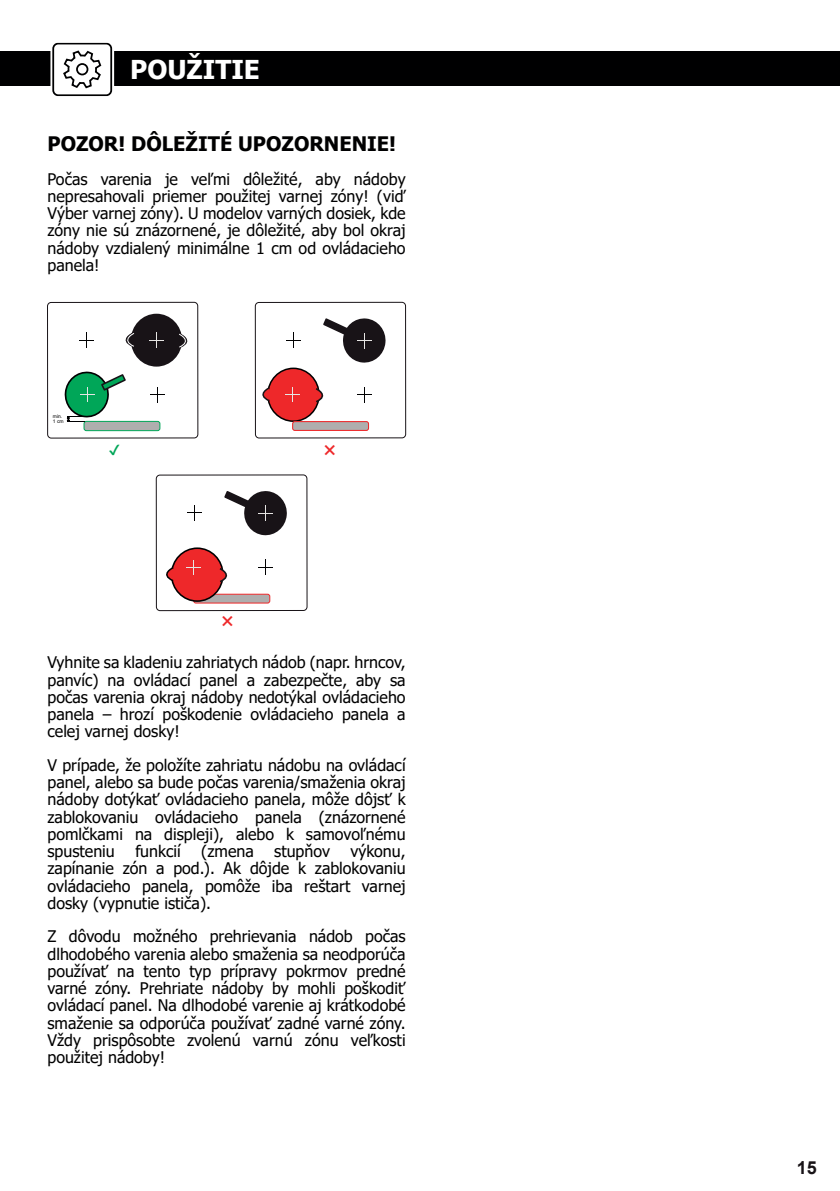
<style>
.page{position:relative;width:840px;height:1191px;background:#fff}
.page>*{position:absolute;margin:0;border:0;box-sizing:border-box;transform-origin:0 0}
.t1{font:700 26px "Tahoma";color:#fff}
.t2{font:700 20px "Tahoma";color:#000001}
.t3{font:700 18px "Arial";color:#181317}
.t4{font:16px/17.2px "Tahoma";color:#000001;text-align:justify}
.t5{font:5px/5.2px "Arial";color:#000001}
</style>
<div class="page">
<div style="left:0;top:51px;width:839px;height:34px;background:#000001"></div>
<svg style="left:50px;top:43px;width:64px;height:53px"></svg>
<div style="left:52px;top:43px;width:60px;height:53px;background:#fff;border:2px solid #000001;border-radius:5px"></div>
<svg style="left:63px;top:50px;width:39px;height:39px"></svg>
<div style="left:77px;top:64px;width:10px;height:10px;background:#fff;border-radius:50%"></div>
<div style="left:76px;top:63px;width:12px;height:12px;border:2px solid #000001;border-radius:50%"></div>
<div style="left:193px;top:594px;width:77px;height:9px;background:#afaeae;border:1px solid #ee282a;border-radius:2px"></div>
<div style="left:47px;top:302px;width:151px;height:136px;border:1px solid #181317;border-radius:4px"></div>
<div style="left:255px;top:302px;width:151px;height:136px;border:1px solid #181317;border-radius:4px"></div>
<div style="left:156px;top:474px;width:151px;height:137px;border:1px solid #181317;border-radius:4px"></div>
<div style="left:131px;top:314px;width:51px;height:52px;background:#181317;border-radius:50%"></div>
<div style="left:267px;top:367px;width:52px;height:55px;background:#ee282a;border:2px solid #000001;border-radius:50%"></div>
<div style="left:171px;top:547px;width:52px;height:55px;background:#ee282a;border:2px solid #000001;border-radius:50%"></div>
<svg style="left:315px;top:387px;width:9px;height:17px"></svg>
<svg style="left:219px;top:567px;width:9px;height:17px"></svg>
<svg style="left:179px;top:333px;width:9px;height:15px"></svg>
<svg style="left:255px;top:386px;width:16px;height:17px"></svg>
<svg style="left:166px;top:566px;width:9px;height:16px"></svg>
<svg style="left:125px;top:332px;width:9px;height:15px"></svg>
<div style="left:83px;top:421px;width:77px;height:10px;background:#afaeae;border:1px solid #00a658;border-radius:2px"></div>
<div style="left:292px;top:421px;width:77px;height:10px;background:#afaeae;border:1px solid #ee282a;border-radius:2px"></div>
<svg style="left:285px;top:387px;width:15px;height:15px"></svg>
<svg style="left:187px;top:560px;width:14px;height:14px"></svg>
<svg style="left:64px;top:371px;width:63px;height:51px"></svg>
<svg style="left:357px;top:387px;width:15px;height:16px"></svg>
<svg style="left:258px;top:559px;width:15px;height:16px"></svg>
<svg style="left:150px;top:387px;width:15px;height:16px"></svg>
<svg style="left:286px;top:333px;width:14px;height:15px"></svg>
<svg style="left:187px;top:505px;width:15px;height:15px"></svg>
<svg style="left:79px;top:332px;width:14px;height:15px"></svg>
<svg style="left:323px;top:318px;width:63px;height:45px"></svg>
<svg style="left:224px;top:491px;width:63px;height:45px"></svg>
<svg style="left:149px;top:333px;width:15px;height:15px"></svg>
<h1 class="t1" style="left:130px;top:59px;width:131px">POUŽITIE</h1>
<p class="t2" style="left:47px;top:136px;width:350px">POZOR! DÔLEŽITÉ UPOZORNENIE!</p>
<p class="t4" style="left:47px;top:171px;width:359px">Počas varenia je veľmi dôležité, aby nádoby nepresahovali priemer použitej varnej zóny! (viď Výber varnej zóny). U modelov varných dosiek, kde zóny nie sú znázornené, je dôležité, aby bol okraj nádoby vzdialený minimálne 1 cm od ovládacieho panela!</p>
<p class="t5" style="left:53px;top:414px;width:12px">min.<br>1 cm</p>
<p class="t4" style="left:47px;top:655px;width:359px">Vyhnite sa kladeniu zahriatych nádob (napr. hrncov, panvíc) na ovládací panel a zabezpečte, aby sa počas varenia okraj nádoby nedotýkal ovládacieho panela – hrozí poškodenie ovládacieho panela a celej varnej dosky!</p>
<p class="t4" style="left:47px;top:757px;width:359px">V prípade, že položíte zahriatu nádobu na ovládací panel, alebo sa bude počas varenia/smaženia okraj nádoby dotýkať ovládacieho panela, môže dôjsť k zablokovaniu ovládacieho panela (znázornené pomlčkami na displeji), alebo k samovoľnému spusteniu</p>
<p class="t4" style="left:47px;top:844px;width:359px;text-indent:303px">výkonu, zapínanie zón a pod.). Ak dôjde k zablokovaniu ovládacieho panela, pomôže iba reštart varnej dosky (vypnutie ističa).</p>
<p class="t4" style="left:47px;top:929px;width:359px">Z dôvodu možného prehrievania nádob počas dlhodobého varenia alebo smaženia sa neodporúča používať na tento typ prípravy pokrmov predné varné zóny. Prehriate nádoby by mohli poškodiť ovládací panel. Na dlhodobé varenie aj krátkodobé smaženie sa odporúča používať zadné varné zóny.<br>Vždy prispôsobte zvolenú varnú zónu veľkosti použitej nádoby!</p>
<p class="t4" style="left:135px;top:844px;width:47px">funkcií</p>
<p class="t4" style="left:201px;top:844px;width:54px">(zmena</p>
<p class="t4" style="left:274px;top:844px;width:57px">stupňov</p>
<p class="t3" style="left:796px;top:1161px;width:22px">15</p>
</div>
